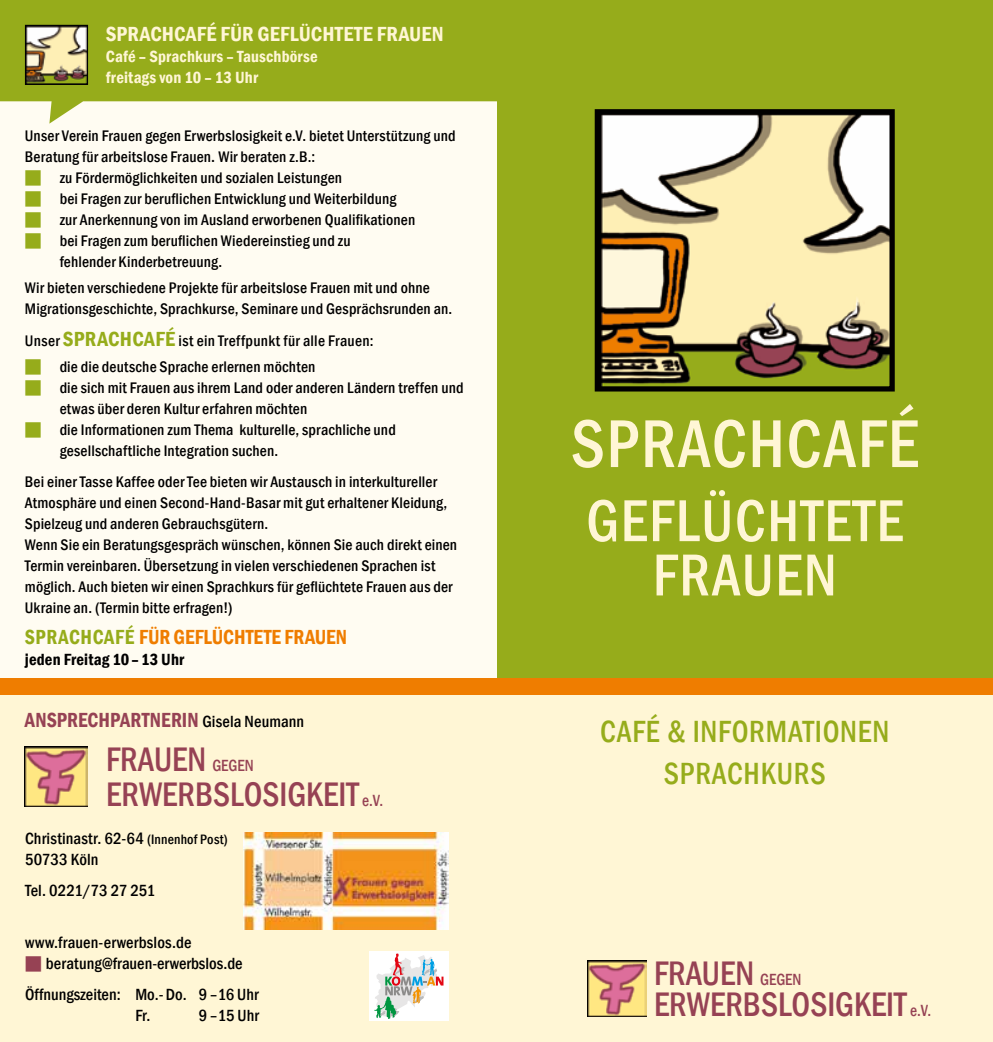
<style>
.page{position:relative;width:993px;height:1042px;background:#fff}
.page>*{position:absolute;margin:0;border:0;box-sizing:border-box;transform-origin:0 0}
.t1{font:500 condensed 70px "Franklin Gothic";letter-spacing:.025em;color:#fff6d5;scale:.95 1}
.t2{font:500 condensed 61.25px/54.2px "Franklin Gothic";letter-spacing:.03em;color:#fff6d5;text-align:center;scale:.95 1}
.t3{font:500 condensed 35px/31.2px "Franklin Gothic";color:#964254;scale:.95 1}
.t4{font:500 condensed 31.5px/42px "Franklin Gothic";letter-spacing:.025em;color:#96ac1b;text-align:center;scale:.95 1}
.t5{font:600 condensed 21px "Franklin Gothic";letter-spacing:.01em;color:#fff6d5}
.t6{font:600 condensed 21px "Franklin Gothic";letter-spacing:.005em;color:#ef7d00;scale:.95 1}
.t7{font:600 condensed 21px "Franklin Gothic";color:#964254;scale:.95 1}
.t8{font:500 condensed 16.62px/21px "Franklin Gothic";letter-spacing:.005em;color:#000}
.t9{font:600 condensed 16.62px/21px "Franklin Gothic";letter-spacing:.01em;color:#fff6d5}
.t10{font:600 condensed 16.62px "Franklin Gothic";letter-spacing:.01em;color:#000}
.t11{font:500 condensed 15.75px/21px "Franklin Gothic";letter-spacing:.01em;color:#000}
.s1{font-size:16.62px}
.s2{color:#96ac1b}
.s3{font-weight:600;font-size:21px;color:#96ac1b}
.s4{font-weight:500;font-size:16.62px;color:#000}
.s5{font-size:14px}
.s6{color:#964254}
</style>
<div class="page">
<div style="left:0;top:693px;width:992px;height:349px;background:#fff6d5"></div>
<div style="left:496px;top:0;width:496px;height:694px;background:#96ac1b"></div>
<div style="left:0;top:0;width:496px;height:694px;background:#fffcf2"></div>
<div style="left:0;top:678px;width:992px;height:16px;background:#ef7d00"></div>
<img style="left:587px;top:960px;width:59px;height:56px">
<img style="left:600px;top:115px;width:288px;height:270px">
<div style="left:594px;top:109px;width:300px;height:282px;border:5px solid #000"></div>
<svg style="left:0;top:0;width:497px;height:124px;fill:#96ac1b"></svg>
<img style="left:27px;top:27px;width:59px;height:56px">
<div style="left:25px;top:25px;width:63px;height:60px;border:1px solid #000"></div>
<img style="left:243px;top:832px;width:205px;height:97px">
<img style="left:25px;top:746px;width:63px;height:60px">
<div style="left:369px;top:951px;width:79px;height:70px;background:#fff"></div>
<svg style="left:374px;top:953px;width:69px;height:66px"></svg>
<h3 class="t5" style="left:106px;top:20px;width:339px">SPRACHCAFÉ FÜR GEFLÜCHTETE FRAUEN</h3>
<p class="t9" style="left:106px;top:45px;width:213px">Café – Sprachkurs – Tauschbörse freitags von 10 – 13 Uhr</p>
<p class="t11" style="left:25px;top:125px;width:432px">Unser Verein Frauen gegen Erwerbslosigkeit e.V. bietet Unterstützung und<br>Beratung für arbeitslose Frauen<span class="s1">.</span> Wir beraten z.B.:</p>
<p class="t11" style="left:25px;top:167px;width:318px"><span class="s2">■</span> zu Fördermöglichkeiten und sozialen Leistungen</p>
<p class="t11" style="left:25px;top:188px;width:373px"><span class="s2">■</span> bei Fragen zur beruflichen Entwicklung und Weiterbildung</p>
<p class="t11" style="left:25px;top:209px;width:392px"><span class="s2">■</span> zur Anerkennung von im Ausland erworbenen Qualifikationen</p>
<p class="t11" style="left:60px;top:230px;width:292px;text-indent:-35px"><span class="s2">■</span> bei Fragen zum beruflichen Wiedereinstieg und zu fehlender Kinderbetreuung.</p>
<p class="t11" style="left:25px;top:277px;width:428px">Wir bieten verschiedene Projekte für arbeitslose Frauen mit und ohne<br>Migrationsgeschichte, Sprachkurse, Seminare und Gesprächsrunden an.</p>
<p class="t11" style="left:25px;top:330px;width:350px">Unser <span class="s3">SPRACHCAFÉ</span> ist ein Treffpunkt für alle Frauen:</p>
<p class="t11" style="left:25px;top:356px;width:292px"><span class="s2">■</span> die die deutsche Sprache erlernen möchten</p>
<p class="t11" style="left:60px;top:377px;width:405px;text-indent:-35px"><span class="s2">■</span> die sich mit Frauen aus ihrem Land oder anderen Ländern treffen und etwas über deren Kultur erfahren möchten</p>
<p class="t11" style="left:60px;top:419px;width:337px;text-indent:-35px"><span class="s2">■</span> die Informationen zum Thema kulturelle, sprachliche und gesellschaftliche Integration suchen.</p>
<p class="t11" style="left:25px;top:471px;width:433px">Bei einer Tasse Kaffee oder Tee bieten wir Austausch in interkultureller Atmosphäre und einen Second-Hand-Basar mit gut erhaltener Kleidung, Spielzeug und anderen Gebrauchsgütern.<br>Wenn Sie ein Beratungsgespräch wünschen, können Sie auch direkt einen Termin vereinbaren. Übersetzung in vielen verschiedenen Sprachen ist möglich. Auch bieten wir einen Sprachkurs für geflüchtete Frauen aus der Ukraine an. (Termin bitte erfragen!)</p>
<h3 class="t6" style="left:25px;top:622px;width:340px"><span class="s2">SPRACHCAFÉ</span> FÜR GEFLÜCHTETE FRAUEN</h3>
<p class="t10" style="left:25px;top:648px;width:161px">jeden Freitag 10–13 Uhr</p>
<h3 class="t7" style="left:25px;top:706px;width:295px">ANSPRECHPARTNERIN <span class="s4">Gisela Neumann</span></h3>
<h3 class="t3" style="left:106px;top:742px;width:293px;line-height:34.6px">FRAUEN <span class="s1">GEGEN<br></span>ERWERBSLOSIGKEIT <span class="s1">e.V.</span></h3>
<p class="t8" style="left:25px;top:828px;width:204px">Christinastr. 62-64 <span class="s5">(Innenhof Post)<br></span>50733 Köln</p>
<p class="t8" style="left:25px;top:880px;width:132px">Tel. 0221/73 27 251</p>
<p class="t8" style="left:25px;top:932px;width:168px">www.frauen-erwerbslos.de</p>
<p class="t8" style="left:25px;top:948px;width:235px;line-height:31px"><span class="s6">■</span> beratung@frauen-erwerbslos.de<br>Öffnungszeiten: Mo.-Do. 9–16 Uhr</p>
<p class="t8" style="left:135px;top:1004px;width:16px">Fr.</p>
<p class="t8" style="left:199px;top:1004px;width:62px">9–15 Uhr</p>
<h1 class="t1" style="left:570px;top:398px;width:367px">SPRACHCAFÉ</h1>
<h2 class="t2" style="left:586px;top:493px;width:335px">GEFLÜCHTETE<br>FRAUEN</h2>
<h3 class="t4" style="left:600px;top:710px;width:305px">CAFÉ &amp; INFORMATIONEN<br>SPRACHKURS</h3>
<h3 class="t3" style="left:653px;top:957px;width:293px">FRAUEN <span class="s1">GEGEN<br></span>ERWERBSLOSIGKEIT <span class="s1">e.V.</span></h3>
</div>
